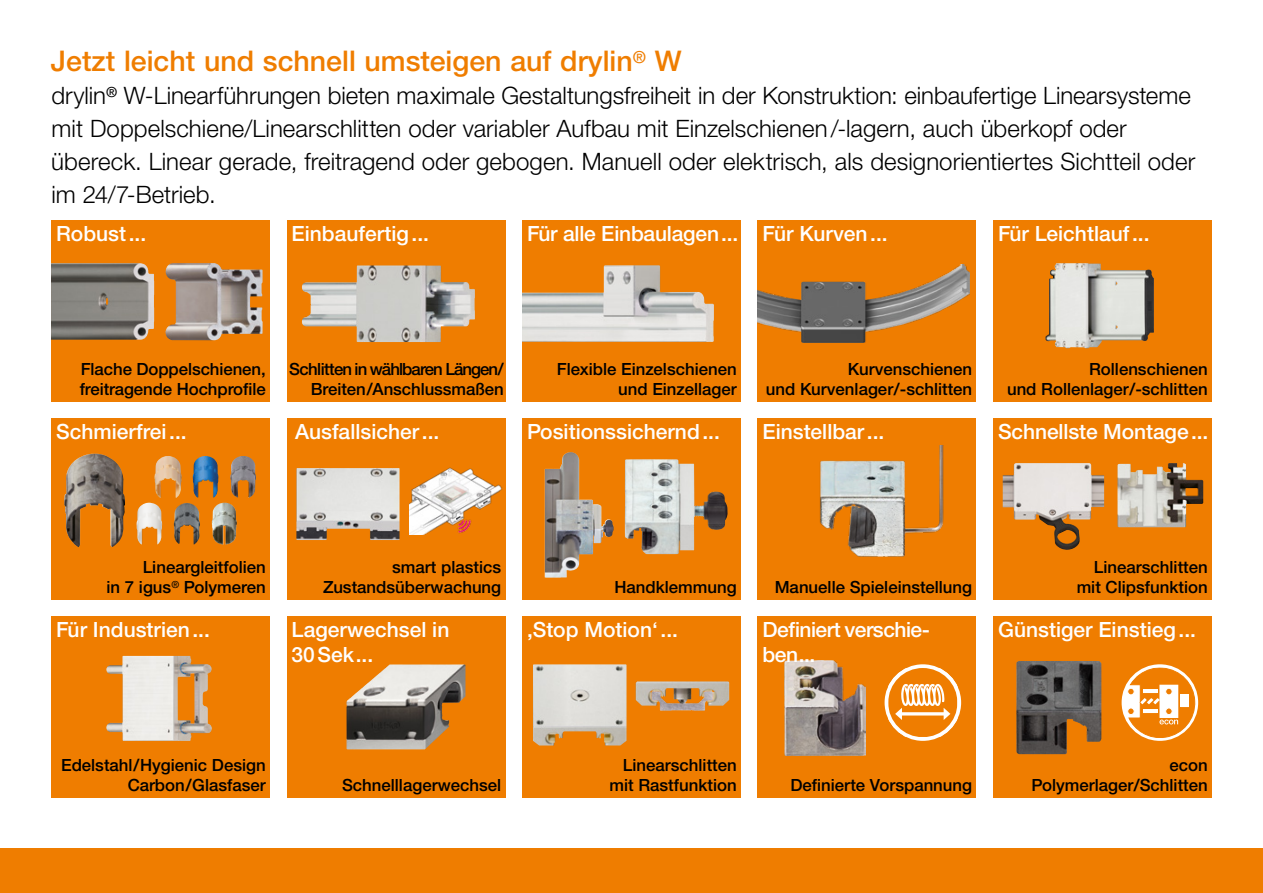
<style>
.page{position:relative;width:1263px;height:893px;background:#fff}
.page>*{position:absolute;margin:0;border:0;box-sizing:border-box;transform-origin:0 0}
.t1{font:500 28.5px "Helvetica Neue LTW1 G";color:#ef7d00}
.t2{font:300 24px/33px "Helvetica Neue LTW1 G";color:#000}
.t3{font:500 21px/24.8px "Helvetica Neue LTW1 G";color:#fff}
.t4{font:500 21px "Helvetica Neue LTW1 G";letter-spacing:-.025em;color:#fff}
.t5{font:500 16.8px/19.5px "Helvetica Neue LTW1 G";color:#000;text-align:right}
.t6{font:500 16.8px/19.5px "Helvetica Neue LTW1 G";letter-spacing:-.035em;color:#000;text-align:right}
</style>
<div class="page">
<div style="left:0;top:848px;width:1263px;height:45px;background:#ef7d00"></div>
<div style="left:286px;top:220px;width:219px;height:181px;background:#ef7d00"></div>
<div style="left:51px;top:220px;width:219px;height:181px;background:#ef7d00"></div>
<div style="left:522px;top:220px;width:219px;height:181px;background:#ef7d00"></div>
<div style="left:757px;top:220px;width:219px;height:181px;background:#ef7d00"></div>
<div style="left:993px;top:220px;width:219px;height:181px;background:#ef7d00"></div>
<div style="left:51px;top:418px;width:219px;height:181px;background:#ef7d00"></div>
<div style="left:286px;top:418px;width:219px;height:181px;background:#ef7d00"></div>
<svg style="left:522px;top:418px;width:219px;height:181px;background:#e68418"></svg>
<div style="left:757px;top:418px;width:219px;height:181px;background:#ef7d00"></div>
<div style="left:993px;top:418px;width:219px;height:181px;background:#ef7d00"></div>
<div style="left:51px;top:616px;width:219px;height:181px;background:#ef7d00"></div>
<div style="left:286px;top:616px;width:219px;height:181px;background:#ef7d00"></div>
<div style="left:522px;top:616px;width:219px;height:181px;background:#ef7d00"></div>
<div style="left:757px;top:616px;width:219px;height:181px;background:#ef7d00"></div>
<div style="left:993px;top:616px;width:219px;height:181px;background:#ef7d00"></div>
<img style="left:51px;top:263px;width:103px;height:77px">
<img style="left:302px;top:265px;width:173px;height:77px">
<img style="left:820px;top:445px;width:124px;height:112px">
<img style="left:296px;top:468px;width:103px;height:72px">
<img style="left:522px;top:265px;width:192px;height:77px">
<img style="left:757px;top:264px;width:213px;height:79px">
<img style="left:1045px;top:263px;width:109px;height:85px">
<img style="left:533px;top:664px;width:93px;height:81px">
<img style="left:636px;top:681px;width:93px;height:30px">
<img style="left:410px;top:467px;width:93px;height:67px">
<img style="left:106px;top:656px;width:106px;height:85px">
<img style="left:165px;top:263px;width:98px;height:77px">
<img style="left:784px;top:661px;width:81px;height:94px">
<img style="left:1003px;top:463px;width:101px;height:87px">
<img style="left:1016px;top:661px;width:85px;height:93px">
<img style="left:625px;top:459px;width:42px;height:80px">
<img style="left:545px;top:452px;width:69px;height:126px">
<img style="left:1117px;top:463px;width:86px;height:64px">
<img style="left:64px;top:454px;width:61px;height:93px">
<img style="left:136px;top:503px;width:26px;height:42px">
<img style="left:174px;top:503px;width:13px;height:24px">
<img style="left:212px;top:503px;width:25px;height:42px">
<img style="left:154px;top:456px;width:28px;height:42px">
<img style="left:193px;top:456px;width:25px;height:42px">
<svg style="left:232px;top:456px;width:11px;height:7px"></svg>
<img style="left:346px;top:664px;width:119px;height:85px">
<svg style="left:884px;top:664px;width:77px;height:77px"></svg>
<svg style="left:888px;top:668px;width:69px;height:69px"></svg>
<svg style="left:1121px;top:664px;width:77px;height:77px"></svg>
<svg style="left:1125px;top:667px;width:71px;height:72px"></svg>
<h1 class="t1" style="left:51px;top:44px;width:632px">Jetzt leicht und schnell umsteigen auf drylin<sup>®</sup> W</h1>
<p class="t2" style="left:51px;top:79px;width:1145px">drylin<sup>®</sup> W-Linearführungen bieten maximale Gestaltungsfreiheit in der Konstruktion: einbaufertige Linearsysteme mit Doppelschiene/Linearschlitten oder variabler Aufbau mit Einzelschienen /-lagern, auch überkopf oder übereck. Linear gerade, freitragend oder gebogen. Manuell oder elektrisch, als designorientiertes Sichtteil oder im 24/7-Betrieb.</p>
<p class="t3" style="left:56px;top:221px;width:92px">Robust...</p>
<p class="t3" style="left:292px;top:221px;width:139px">Einbaufertig...</p>
<p class="t3" style="left:527px;top:221px;width:362px">Für alle Einbaulagen... Für Kurven...</p>
<p class="t3" style="left:998px;top:221px;width:153px">Für Leichtlauf...</p>
<p class="t5" style="left:80px;top:359px;width:188px;text-align:left">Flache Doppelschienen, freitragende Hochprofile</p>
<p class="t3" style="left:56px;top:419px;width:132px">Schmierfrei...</p>
<p class="t6" style="left:289px;top:359px;width:216px">Schlitten in wählbaren Längen/<br>Breiten/Anschlussmaßen</p>
<p class="t5" style="left:557px;top:359px;width:181px">Flexible Einzelschienen und Einzellager</p>
<p class="t5" style="left:766px;top:359px;width:208px">Kurvenschienen<br>und Kurvenlager/-schlitten</p>
<p class="t5" style="left:1007px;top:359px;width:202px">Rollenschienen<br>und Rollenlager/-schlitten</p>
<p class="t3" style="left:295px;top:419px;width:146px">Ausfallsicher...</p>
<p class="t3" style="left:527px;top:419px;width:194px">Positionssichernd...</p>
<p class="t3" style="left:762px;top:419px;width:123px">Einstellbar...</p>
<p class="t3" style="left:998px;top:419px;width:212px">Schnellste Montage...</p>
<p class="t5" style="left:107px;top:557px;width:161px">Lineargleitfolien<br>in 7 igus<sup>®</sup> Polymeren</p>
<p class="t5" style="left:323px;top:557px;width:180px">smart plastics<br>Zustandsüberwachung</p>
<p class="t5" style="left:614px;top:577px;width:124px">Handklemmung</p>
<p class="t5" style="left:775px;top:577px;width:199px">Manuelle Spieleinstellung</p>
<p class="t5" style="left:1077px;top:557px;width:132px">Linearschlitten mit Clipsfunktion</p>
<p class="t3" style="left:56px;top:617px;width:155px">Für Industrien...</p>
<p class="t3" style="left:292px;top:617px;width:159px">Lagerwechsel in<br>30Sek...</p>
<p class="t3" style="left:527px;top:617px;width:152px">,Stop Motion‘...</p>
<p class="t4" style="left:762px;top:617px;width:169px">Definiert verschie-</p>
<p class="t3" style="left:998px;top:617px;width:199px">Günstiger Einstieg...</p>
<p class="t3" style="left:762px;top:642px;width:54px">ben...</p>
<p class="t5" style="left:61px;top:755px;width:206px">Edelstahl/Hygienic Design<br>Carbon/Glasfaser</p>
<p class="t5" style="left:342px;top:775px;width:161px">Schnelllagerwechsel</p>
<p class="t5" style="left:609px;top:755px;width:129px">Linearschlitten mit Rastfunktion</p>
<p class="t5" style="left:790px;top:775px;width:183px">Definierte Vorspannung</p>
<p class="t5" style="left:1031px;top:755px;width:178px">econ<br>Polymerlager/Schlitten</p>
</div>
